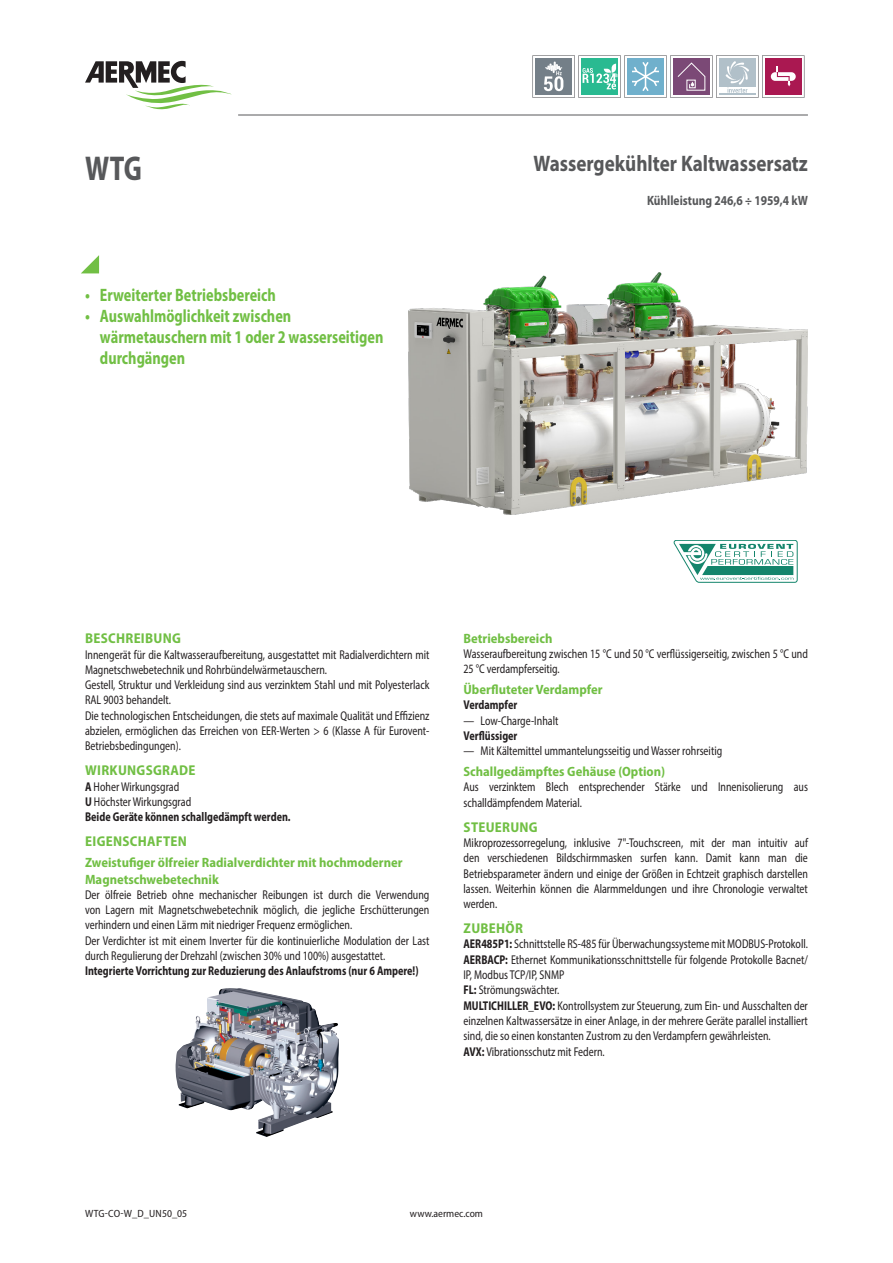
<style>
.page{position:relative;width:893px;height:1263px;background:#fff}
.page>*{position:absolute;margin:0;border:0;box-sizing:border-box;transform-origin:0 0}
.grandezza_de{font:700 semi-condensed 34.5px "Myriad Pro";color:#57585a;scale:.85 1}
.descrizione_de{font:700 22.5px "Myriad Pro";color:#57585a;scale:.85 1}
.t1{font:700 semi-condensed 18px/21px "Myriad Pro";color:#71bf44;scale:.85 1}
.t2{font:700 semi-condensed 14.25px "Myriad Pro";letter-spacing:.02em;color:#71bf44}
.t3{font:700 semi-condensed 13.5px/16.5px "Myriad Pro";color:#71bf44}
.dettaglio_de{font:700 13.5px "Myriad Pro";color:#57585a;scale:.85 1}
.normale_de{font:semi-condensed 12.75px/15.3px "Myriad Pro";color:#231f20;scale:.85 1}
.normaleInline_de{font:semi-condensed 12.75px/15.3px "Myriad Pro";color:#231f20;scale:.85 1}
.normaleEvidenziato_d{font:700 semi-condensed 12.75px "Myriad Pro";color:#231f20;scale:.85 1}
.t4{font:semi-condensed 10.5px "Myriad Pro";color:#231f20}
.s1{font-weight:700}
</style>
<div class="page">
<svg style="left:81px;top:255px;width:18px;height:18px"></svg>
<img style="left:175px;top:988px;width:164px;height:149px">
<hr style="left:238px;top:115px;width:570px;height:1px;background:#57585a">
<img style="left:408px;top:272px;width:400px;height:243px">
<svg style="left:85px;top:61px;width:147px;height:48px"></svg>
<svg style="left:674px;top:540px;width:123px;height:43px"></svg>
<svg style="left:532px;top:55px;width:272px;height:43px"></svg>
<p class="grandezza_de" style="left:85px;top:146px;width:68px">WTG</p>
<p class="descrizione_de" style="left:533px;top:149px;width:324px">Wassergekühlter Kaltwassersatz</p>
<p class="dettaglio_de" style="left:647px;top:192px;width:191px">Kühlleistung 246,6 ÷ 1959,4 kW</p>
<p class="t1" style="left:85px;top:284px;width:226px">• Erweiterter Betriebsbereich</p>
<p class="t1" style="left:100px;top:305px;width:335px;text-indent:-15px">• Auswahlmöglichkeit zwischen wärmetauschern mit 1 oder 2 wasserseitigen durchgängen</p>
<p class="t2" style="left:85px;top:629px;width:97px">BESCHREIBUNG</p>
<p class="normale_de" style="left:85px;top:646px;width:407px">Innengerät für die Kaltwasseraufbereitung, ausgestattet mit Radialverdichtern mit<br>Magnetschwebetechnik und Rohrbündelwärmetauschern.</p>
<p class="normale_de" style="left:85px;top:677px;width:407px">Gestell, Struktur und Verkleidung sind aus verzinktem Stahl und mit Polyesterlack<br>RAL 9003 behandelt.</p>
<p class="normale_de" style="left:85px;top:708px;width:407px;text-align:justify">Die technologischen Entscheidungen, die stets auf maximale Qualität und Effizienz abzielen, ermöglichen das Erreichen von EER-Werten &gt; 6 (Klasse A für Eurovent-Betriebsbedingungen).</p>
<p class="t2" style="left:85px;top:761px;width:112px">WIRKUNGSGRADE</p>
<p class="normale_de" style="left:85px;top:778px;width:112px"><span class="s1">A</span> Hoher Wirkungsgrad</p>
<p class="normale_de" style="left:85px;top:794px;width:126px"><span class="s1">U</span> Höchster Wirkungsgrad</p>
<p class="normaleEvidenziato_d" style="left:85px;top:809px;width:243px">Beide Geräte können schallgedämpft werden.</p>
<p class="t2" style="left:85px;top:832px;width:103px">EIGENSCHAFTEN</p>
<p class="t3" style="left:85px;top:854px;width:319px">Zweistufiger ölfreier Radialverdichter mit hochmoderner<br>Magnetschwebetechnik</p>
<p class="normale_de" style="left:85px;top:887px;width:407px;text-align:justify">Der ölfreie Betrieb ohne mechanischer Reibungen ist durch die Verwendung von Lagern mit Magnetschwebetechnik möglich, die jegliche Erschütterungen verhindern und einen Lärm mit niedriger Frequenz ermöglichen.</p>
<p class="normale_de" style="left:85px;top:933px;width:407px">Der Verdichter ist mit einem Inverter für die kontinuierliche Modulation der Last durch Regulierung der Drehzahl (zwischen 30% und 100%) ausgestattet.</p>
<p class="normaleEvidenziato_d" style="left:85px;top:963px;width:394px">Integrierte Vorrichtung zur Reduzierung des Anlaufstroms (nur 6 Ampere!)</p>
<p class="t3" style="left:463px;top:629px;width:90px">Betriebsbereich</p>
<p class="normale_de" style="left:463px;top:646px;width:407px">Wasseraufbereitung zwischen 15 °C und 50 °C verflüssigerseitig, zwischen 5 °C und<br>25 °C verdampferseitig.</p>
<p class="t3" style="left:463px;top:681px;width:141px">Überfluteter Verdampfer</p>
<p class="normaleEvidenziato_d" style="left:463px;top:697px;width:65px">Verdampfer</p>
<p class="normale_de" style="left:463px;top:713px;width:113px">— Low-Charge-Inhalt</p>
<p class="normaleEvidenziato_d" style="left:463px;top:727px;width:65px">Verflüssiger</p>
<p class="normale_de" style="left:463px;top:743px;width:306px">— Mit Kältemittel ummantelungsseitig und Wasser rohrseitig</p>
<p class="t3" style="left:463px;top:763px;width:203px">Schallgedämpftes Gehäuse (Option)</p>
<p class="normale_de" style="left:463px;top:779px;width:407px">Aus verzinktem Blech entsprechender Stärke und Innenisolierung aus schalldämpfendem Material.</p>
<p class="t2" style="left:464px;top:818px;width:76px">STEUERUNG</p>
<p class="normale_de" style="left:463px;top:835px;width:407px;text-align:justify">Mikroprozessorregelung, inklusive 7"-Touchscreen, mit der man intuitiv auf den verschiedenen Bildschirmmasken surfen kann. Damit kann man die Betriebsparameter ändern und einige der Größen in Echtzeit graphisch darstellen lassen. Weiterhin können die Alarmmeldungen und ihre Chronologie verwaltet werden.</p>
<p class="t2" style="left:464px;top:919px;width:61px">ZUBEHÖR</p>
<p class="normaleInline_de" style="left:463px;top:936px;width:407px"><span class="s1">AER485P1:</span> Schnittstelle RS-485 für Überwachungssysteme mit MODBUS-Protokoll.</p>
<p class="normaleInline_de" style="left:463px;top:952px;width:407px"><span class="s1">AERBACP:</span> Ethernet Kommunikationsschnittstelle für folgende Protokolle Bacnet/<br>IP, Modbus TCP/IP, SNMP</p>
<p class="normaleInline_de" style="left:463px;top:982px;width:114px"><span class="s1">FL:</span> Strömungswächter.</p>
<p class="normaleInline_de" style="left:463px;top:997px;width:407px;text-align:justify"><span class="s1">MULTICHILLER_EVO:</span> Kontrollsystem zur Steuerung, zum Ein- und Ausschalten der einzelnen Kaltwassersätze in einer Anlage, in der mehrere Geräte parallel installiert sind, die so einen konstanten Zustrom zu den Verdampfern gewährleisten.</p>
<p class="normaleInline_de" style="left:463px;top:1043px;width:168px"><span class="s1">AVX:</span> Vibrationsschutz mit Federn.</p>
<p class="t4" style="left:85px;top:1207px;width:104px">WTG-CO-W_D_UN50_05</p>
<p class="t4" style="left:410px;top:1207px;width:75px">www.aermec.com</p>
</div>
